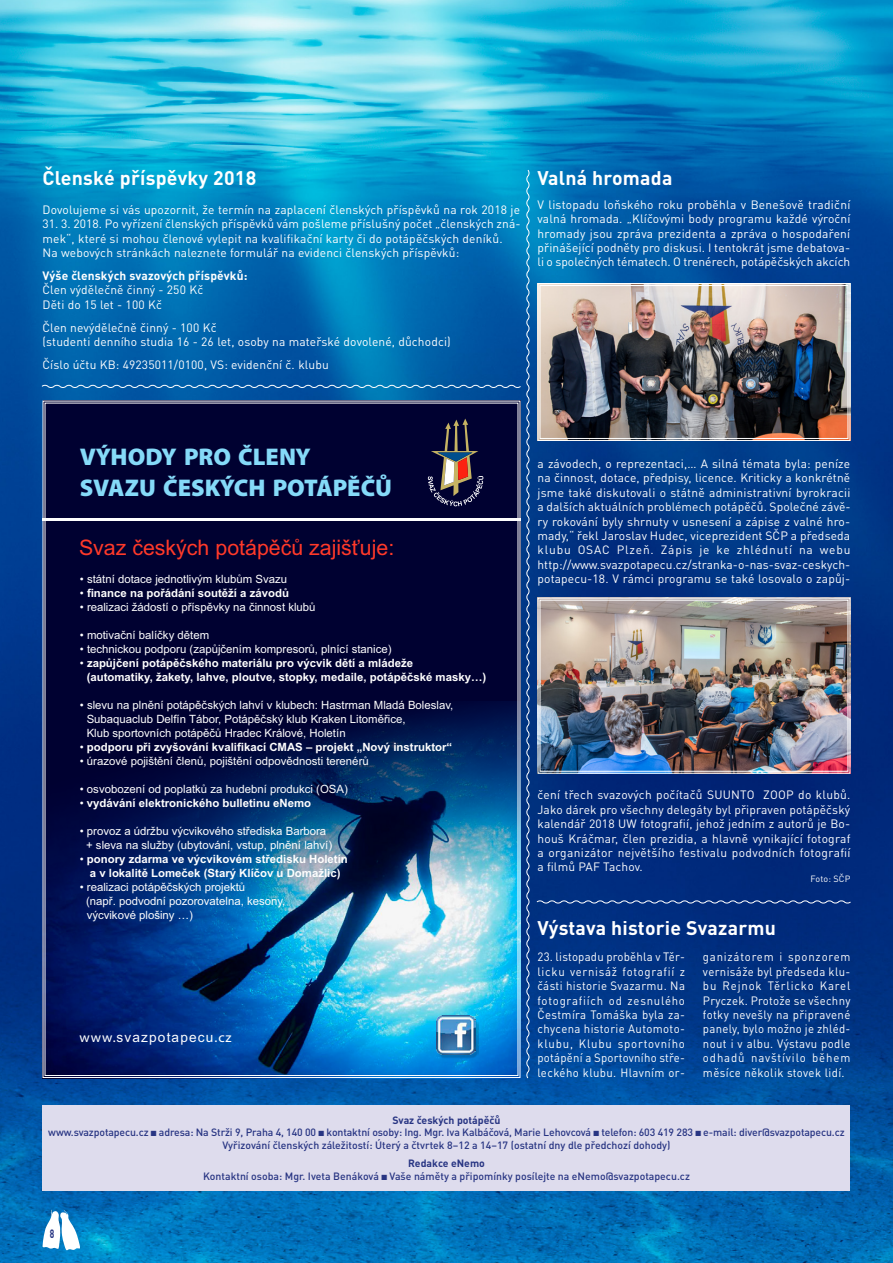
<style>
.page{position:relative;width:893px;height:1263px;background:#fff}
.page>*{position:absolute;margin:0;border:0;box-sizing:border-box;transform-origin:0 0}
.t1{font:900 24.15px/30.5px "Myriad Pro";color:#85daf8}
.t2{font:21.3px "Arial";color:#ff3929}
.t3{font:700 19.5px "DIN Pro";letter-spacing:.01em;color:#fff}
.t4{font:13.65px "Arial";letter-spacing:.085em;color:#fefefe}
.t5{font:12px/14.4px "DIN Pro Regular 2";letter-spacing:.01em;color:#fff;text-align:justify}
.t6{font:12px/14.4px "DIN Pro Regular 2";letter-spacing:.01em;color:#fff;text-align:justify;scale:.95 1}
.t7{font:700 12px "DIN Pro";letter-spacing:.01em;color:#fff}
.t8{font:700 12px "DIN Pro";color:#283583;scale:.7 1}
.t9{font:11.4px/14px "Arial";color:#fefefe}
.t10{font:700 11.4px/14px "Arial";color:#fefefe}
.t11{font:500 10.5px/12.6px "DIN Pro";letter-spacing:-.01em;color:#283583;text-align:center}
.t12{font:9px "DIN Pro Regular 2";letter-spacing:.01em;color:#fff}
.s1{font-weight:400}
.s2{font-family:"Myriad Web"}
.s3{font-weight:700}
</style>
<div class="page">
<img style="left:0;top:0;width:893px;height:1263px">
<svg style="left:43px;top:1209px;width:37px;height:41px"></svg>
<div style="left:43px;top:1106px;width:807px;height:85px;background:#dedced"></div>
<svg style="left:536px;top:899px;width:316px;height:5px;background:#375999"></svg>
<svg style="left:41px;top:169px;width:489px;height:910px;background:#016fb2"></svg>
<svg style="left:42px;top:400px;width:479px;height:678px;background:#132f61"></svg>
<img style="left:537px;top:282px;width:314px;height:159px">
<div style="left:539px;top:285px;width:309px;height:154px;border:1px solid #fff"></div>
<img style="left:537px;top:597px;width:314px;height:177px">
<div style="left:539px;top:600px;width:309px;height:172px;border:1px solid #fff"></div>
<h3 class="t3" style="left:43px;top:165px;width:215px">Členské příspěvky 2018</h3>
<p class="t5" style="left:43px;top:202px;width:479px">Dovolujeme si vás upozornit, že termín na zaplacení členských příspěvků na rok 2018 je</p>
<p class="t5" style="left:43px;top:216px;width:480px;text-align:left">31. 3. 2018. Po vyřízení členských příspěvků vám pošleme příslušný počet „členských zná&shy;mek“, které si mohou členové vylepit na kvalifikační karty či do potápěčských deníků.<br>Na webových stránkách naleznete formulář na evidenci členských příspěvků:</p>
<p class="t7" style="left:43px;top:268px;width:206px">Výše členských svazových příspěvků:</p>
<p class="t5" style="left:43px;top:283px;width:162px">Člen výdělečně činný - 250 Kč<br>Děti do 15 let - 100 Kč</p>
<p class="t5" style="left:43px;top:320px;width:410px">Člen nevýdělečně činný - 100 Kč<br>(studenti denního studia 16 - 26 let, osoby na mateřské dovolené, důchodci)</p>
<p class="t5" style="left:43px;top:357px;width:288px">Číslo účtu KB: 49235011/0100, VS: evidenční č. klubu</p>
<h3 class="t3" style="left:537px;top:165px;width:137px">Valná hromada</h3>
<p class="t5" style="left:537px;top:197px;width:315px">V listopadu loňského roku proběhla v Benešově tradiční valná hromada. „Klíčovými body programu každé výroční hromady jsou zpráva prezidenta a zpráva o hospodaření přinášející podněty pro diskusi. I tentokrát jsme debatova&shy;li o společných tématech. O trenérech, potápěčských akcích</p>
<h1 class="t1" style="left:80px;top:441px;width:314px">VÝHODY PRO ČLENY<br>SVAZU ČESKÝCH POTÁPĚČŮ</h1>
<h2 class="t2" style="left:79px;top:533px;width:317px">Svaz českých potápěčů zajišťuje:</h2>
<p class="t9" style="left:80px;top:572px;width:209px">• státní dotace jednotlivým klubům Svazu</p>
<p class="t10" style="left:80px;top:587px;width:211px"><span class="s1">•</span> finance na pořádání soutěží a závodů</p>
<p class="t9" style="left:80px;top:600px;width:237px">• realizaci žádostí o příspěvky na činnost klubů</p>
<p class="t9" style="left:80px;top:628px;width:131px">• motivační balíčky dětem</p>
<p class="t9" style="left:80px;top:642px;width:313px">• technickou podporu (zapůjčením kompresorů, plnící stanice)</p>
<p class="t10" style="left:87px;top:657px;width:401px;text-indent:-7px"><span class="s1">•</span> zapůjčení potápěčského materiálu pro výcvik dětí a mládeže<br>(automatiky, žakety, lahve, ploutve, stopky, medaile, potápěčské masky…)</p>
<p class="t9" style="left:87px;top:698px;width:368px;text-indent:-7px">• slevu na plnění potápěčských lahví v klubech: Hastrman Mladá Boleslav,<br>Subaquaclub Delfín Tábor, Potápěčský klub Kraken Litoměřice,<br>Klub sportovních potápěčů Hradec Králové, Holetín</p>
<p class="t10" style="left:80px;top:741px;width:374px"><span class="s1">•</span> podporu při zvyšování kvalifikací CMAS – projekt „Nový instruktor“</p>
<p class="t9" style="left:80px;top:754px;width:290px">• úrazové pojištění členů, pojištění odpovědnosti terenérů</p>
<p class="t9" style="left:80px;top:782px;width:270px">• osvobození od poplatků za hudební produkci (OSA)</p>
<p class="t10" style="left:80px;top:797px;width:233px"><span class="s1">•</span> vydávání elektronického bulletinu eNemo</p>
<p class="t9" style="left:80px;top:824px;width:254px;text-align:center">• provoz a údržbu výcvikového střediska Barbora + sleva na služby (ubytování, vstup, plnění lahví)</p>
<p class="t10" style="left:80px;top:853px;width:269px;text-align:center"><span class="s1">•</span> ponory zdarma ve výcvikovém středisku Holetín a v lokalitě Lomeček (Starý Klíčov u Domažlic)</p>
<p class="t9" style="left:86px;top:880px;width:201px;text-indent:-6px">• realizaci potápěčských projektů<br>(např. podvodní pozorovatelna, kesony, výcvikové plošiny …)</p>
<p class="t4" style="left:80px;top:1028px;width:154px"><span class="s2">www.</span>svazpotapecu<span class="s2">.cz</span></p>
<p class="t5" style="left:537px;top:456px;width:315px">a závodech, o reprezentaci,… A silná témata byla: peníze na činnost, dotace, předpisy, licence. Kriticky a konkrétně jsme také diskutovali o státně administrativní byrokracii a dalších aktuálních problémech potápěčů. Společné závě&shy;ry rokování byly shrnuty v usnesení a zápise z valné hro&shy;mady,“ řekl Jaroslav Hudec, viceprezident SČP a předseda klubu OSAC Plzeň. Zápis je ke zhlédnutí na webu http://www.svazpotapecu.cz/stranka-o-nas-svaz-ceskych&shy;potapecu-18. V rámci programu se také losovalo o zapůj-</p>
<p class="t5" style="left:537px;top:787px;width:315px">čení třech svazových počítačů SUUNTO ZOOP do klubů.<br>Jako dárek pro všechny delegáty byl připraven potápěčský kalendář 2018 UW fotografií, jehož jedním z autorů je Bo&shy;houš Kráčmar, člen prezidia, a hlavně vynikající fotograf a organizátor největšího festivalu podvodních fotografií a filmů PAF Tachov.</p>
<p class="t12" style="left:811px;top:873px;width:41px">Foto: SČP</p>
<h3 class="t3" style="left:537px;top:915px;width:240px">Výstava historie Svazarmu</h3>
<p class="t6" style="left:537px;top:949px;width:157px">23. listopadu proběhla v Těr&shy;licku vernisáž fotografií z části historie Svazarmu. Na fotografiích od zesnulého Čestmíra Tomáška byla za&shy;chycena historie Automoto&shy;klubu, Klubu sportovního potápění a Sportovního stře&shy;leckého klubu. Hlavním or-</p>
<p class="t6" style="left:703px;top:949px;width:157px">ganizátorem i sponzorem vernisáže byl předseda klu&shy;bu Rejnok Těrlicko Karel Pryczek. Protože se všechny fotky nevešly na připravené panely, bylo možno je zhléd&shy;nout i v albu. Výstavu podle odhadů navštívilo během měsíce několik stovek lidí.</p>
<p class="t11" style="left:48px;top:1113px;width:798px"><span class="s3">Svaz českých potápěčů<br></span>www.svazpotapecu.cz ■ adresa: Na Strži 9, Praha 4, 140 00 ■ kontaktní osoby: Ing. Mgr. Iva Kalbáčová, Marie Lehovcová ■ telefon: 603 419 283 ■ e-mail: diver@svazpotapecu.cz<br>Vyřizování členských záležitostí: Úterý a čtvrtek 8–12 a 14–17 (ostatní dny dle předchozí dohody)</p>
<p class="t11" style="left:203px;top:1156px;width:488px"><span class="s3">Redakce eNemo<br></span>Kontaktní osoba: Mgr. Iveta Benáková ■ Vaše náměty a připomínky posílejte na eNemo@svazpotapecu.cz</p>
<p class="t8" style="left:50px;top:1225px;width:8px">8</p>
</div>
